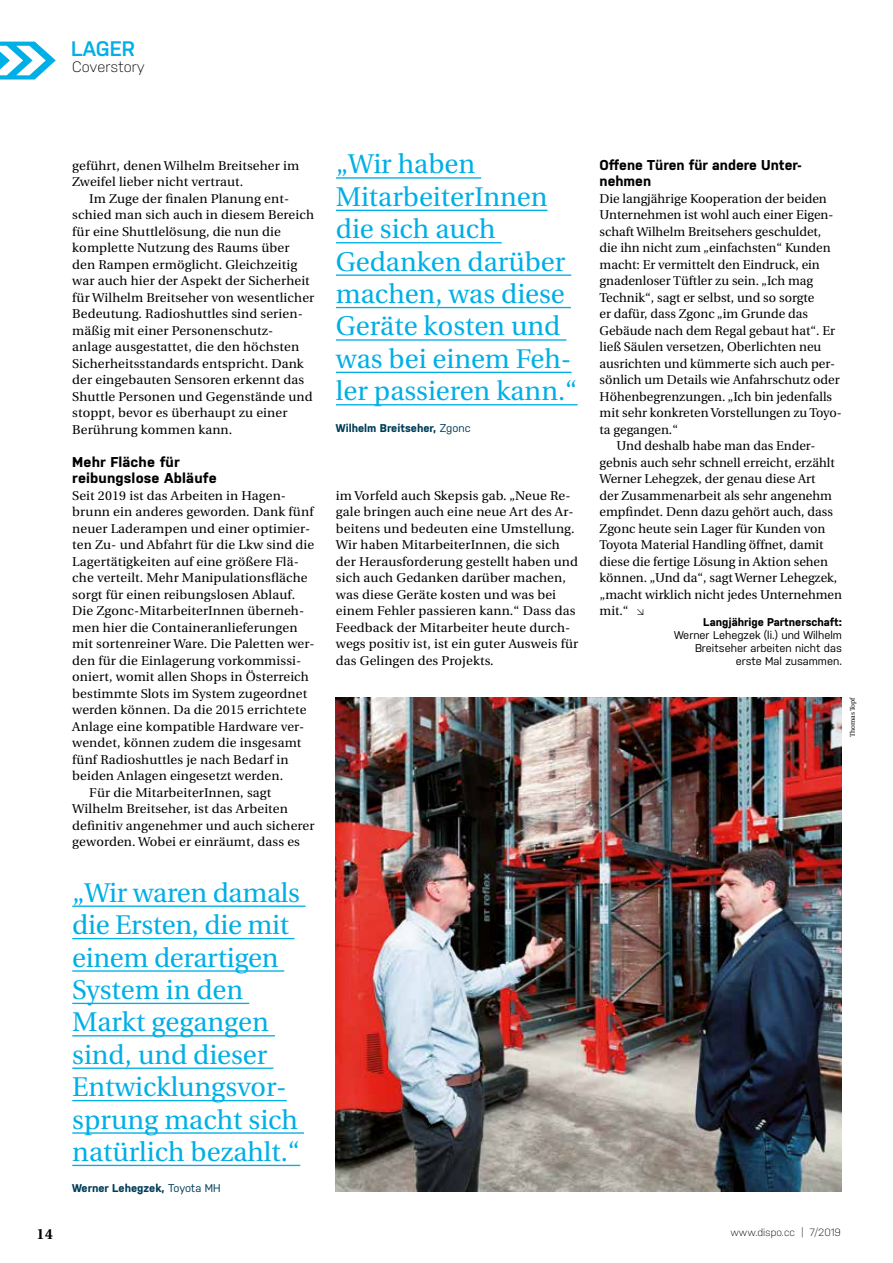
<style>
.page{position:relative;width:893px;height:1263px;background:#fff}
.page>*{position:absolute;margin:0;border:0;box-sizing:border-box;transform-origin:0 0}
.t1{font:27px/32.4px "Utopia";color:#00afe5}
.t2{font:600 21px "Nudista";color:#00afe5}
.t3{font:300 15px "Nudista";color:#000}
.t4{font:700 14.7px "Utopia";color:#000}
.t5{font:700 14.25px/16.5px "Nudista";letter-spacing:.01em;color:#000}
.t6{font:12.75px/16.5px "Utopia";letter-spacing:.01em;color:#000}
.t7{font:11.25px/12.8px "Nudista";color:#000;text-align:right}
.t8{font:700 11.25px "Nudista";color:#003d59}
.t9{font:700 11.25px "Nudista";color:#000}
.t10{font:300 10.5px "Nudista";color:#000}
.t11{font:6.75px "Utopia";color:#000}
.s1{font-weight:400}
.s2{font-family:"Nudista";font-weight:300}
</style>
<div class="page">
<svg style="left:0;top:42px;width:56px;height:38px"></svg>
<hr style="left:336px;top:177px;width:145px;height:2px;background:#00afe5">
<hr style="left:336px;top:210px;width:211px;height:1px;background:#00afe5">
<hr style="left:336px;top:242px;width:166px;height:1px;background:#00afe5">
<hr style="left:336px;top:274px;width:235px;height:2px;background:#00afe5">
<hr style="left:336px;top:307px;width:235px;height:1px;background:#00afe5">
<hr style="left:336px;top:339px;width:230px;height:2px;background:#00afe5">
<hr style="left:336px;top:372px;width:235px;height:1px;background:#00afe5">
<hr style="left:336px;top:404px;width:242px;height:1px;background:#00afe5">
<img style="left:336px;top:698px;width:506px;height:494px">
<hr style="left:72px;top:905px;width:234px;height:2px;background:#00afe5">
<hr style="left:72px;top:938px;width:223px;height:1px;background:#00afe5">
<hr style="left:72px;top:970px;width:212px;height:2px;background:#00afe5">
<hr style="left:72px;top:1003px;width:177px;height:1px;background:#00afe5">
<hr style="left:72px;top:1035px;width:203px;height:1px;background:#00afe5">
<hr style="left:72px;top:1067px;width:201px;height:2px;background:#00afe5">
<hr style="left:72px;top:1100px;width:215px;height:1px;background:#00afe5">
<hr style="left:72px;top:1132px;width:232px;height:2px;background:#00afe5">
<hr style="left:72px;top:1165px;width:228px;height:1px;background:#00afe5">
<h2 class="t2" style="left:71px;top:34px;width:66px">LAGER</h2>
<p class="t3" style="left:72px;top:56px;width:74px">Coverstory</p>
<p class="t6" style="left:72px;top:157px;width:228px">geführt, denen Wilhelm Breitseher im<br>Zweifel lieber nicht vertraut.</p>
<p class="t6" style="left:72px;top:190px;width:244px;text-indent:17px">Im Zuge der finalen Planung ent&shy;schied man sich auch in diesem Bereich für eine Shuttlelösung, die nun die komplette Nutzung des Raums über den Rampen ermöglicht. Gleichzeitig war auch hier der Aspekt der Sicherheit für Wilhelm Breitseher von wesentlicher Bedeutung. Radioshuttles sind serien&shy;mäßig mit einer Personenschutz&shy;anlage ausgestattet, die den höchsten Sicherheitsstandards entspricht. Dank der eingebauten Sensoren erkennt das Shuttle Personen und Gegenstände und stoppt, bevor es überhaupt zu einer Berührung kommen kann.</p>
<p class="t5" style="left:72px;top:452px;width:146px">Mehr Fläche für reibungslose Abläufe</p>
<p class="t6" style="left:72px;top:487px;width:215px">Seit 2019 ist das Arbeiten in Hagen-</p>
<p class="t6" style="left:72px;top:504px;width:243px">brunn ein anderes geworden. Dank fünf</p>
<p class="t6" style="left:72px;top:520px;width:239px">neuer Laderampen und einer optimier-</p>
<p class="t6" style="left:72px;top:537px;width:243px">ten Zu- und Abfahrt für die Lkw sind die</p>
<p class="t6" style="left:72px;top:553px;width:228px">Lagertätigkeiten auf eine größere Flä-</p>
<p class="t6" style="left:72px;top:570px;width:237px">che verteilt. Mehr Manipulationsfläche</p>
<p class="t6" style="left:72px;top:586px;width:225px">sorgt für einen reibungslosen Ablauf.</p>
<p class="t6" style="left:72px;top:603px;width:233px">Die Zgonc-MitarbeiterInnen überneh-</p>
<p class="t6" style="left:72px;top:619px;width:227px">men hier die Containeranlieferungen</p>
<p class="t6" style="left:72px;top:636px;width:244px">mit sortenreiner Ware. Die Paletten wer-</p>
<p class="t6" style="left:72px;top:652px;width:231px">den für die Einlagerung vorkommissi-</p>
<p class="t6" style="left:72px;top:669px;width:238px">oniert, womit allen Shops in Österreich</p>
<p class="t6" style="left:72px;top:685px;width:236px">bestimmte Slots im System zugeordnet</p>
<p class="t6" style="left:72px;top:702px;width:236px">werden können. Da die 2015 errichtete</p>
<p class="t6" style="left:72px;top:718px;width:234px">Anlage eine kompatible Hardware ver-</p>
<p class="t6" style="left:72px;top:735px;width:231px">wendet, können zudem die insgesamt</p>
<p class="t6" style="left:72px;top:751px;width:218px">fünf Radioshuttles je nach Bedarf in</p>
<p class="t6" style="left:72px;top:768px;width:212px">beiden Anlagen eingesetzt werden.</p>
<p class="t6" style="left:89px;top:784px;width:184px">Für die MitarbeiterInnen, sagt</p>
<p class="t6" style="left:72px;top:801px;width:217px">Wilhelm Breitseher, ist das Arbeiten</p>
<p class="t6" style="left:72px;top:817px;width:244px">definitiv angenehmer und auch sicherer</p>
<p class="t6" style="left:72px;top:834px;width:229px">geworden. Wobei er einräumt, dass es</p>
<h1 class="t1" style="left:72px;top:877px;width:229px">„Wir waren damals die Ersten, die mit einem derartigen<br>System in den<br>Markt gegangen sind, und dieser<br>Entwicklungsvor&shy;sprung macht sich natürlich bezahlt.“</h1>
<p class="t8" style="left:72px;top:1180px;width:150px">Werner Lehegzek, <span class="s1">Toyota MH</span></p>
<h1 class="t1" style="left:336px;top:149px;width:243px">„Wir haben<br>MitarbeiterInnen die sich auch<br>Gedanken darüber machen, was diese<br>Geräte kosten und was bei einem Feh&shy;ler passieren kann.“</h1>
<p class="t8" style="left:336px;top:419px;width:136px">Wilhelm Breitseher, <span class="s1">Zgonc</span></p>
<p class="t6" style="left:336px;top:487px;width:244px">im Vorfeld auch Skepsis gab. „Neue Re&shy;gale bringen auch eine neue Art des Ar&shy;beitens und bedeuten eine Umstellung.<br>Wir haben MitarbeiterInnen, die sich der Herausforderung gestellt haben und sich auch Gedanken darüber machen, was diese Geräte kosten und was bei einem Fehler passieren kann.“ Dass das Feedback der Mitarbeiter heute durch&shy;wegs positiv ist, ist ein guter Ausweis für das Gelingen des Projekts.</p>
<p class="t5" style="left:600px;top:155px;width:203px">Offene Türen für andere Unter&shy;nehmen</p>
<p class="t6" style="left:600px;top:190px;width:229px">Die langjährige Kooperation der beiden</p>
<p class="t6" style="left:600px;top:207px;width:235px">Unternehmen ist wohl auch einer Eigen-</p>
<p class="t6" style="left:600px;top:223px;width:223px">schaft Wilhelm Breitsehers geschuldet,</p>
<p class="t6" style="left:600px;top:240px;width:233px">die ihn nicht zum „einfachsten“ Kunden</p>
<p class="t6" style="left:600px;top:256px;width:222px">macht: Er vermittelt den Eindruck, ein</p>
<p class="t6" style="left:600px;top:273px;width:215px">gnadenloser Tüftler zu sein. „Ich mag</p>
<p class="t6" style="left:600px;top:289px;width:216px">Technik“, sagt er selbst, und so sorgte</p>
<p class="t6" style="left:600px;top:306px;width:210px">er dafür, dass Zgonc „im Grunde das</p>
<p class="t6" style="left:600px;top:322px;width:237px">Gebäude nach dem Regal gebaut hat“. Er</p>
<p class="t6" style="left:600px;top:339px;width:223px">ließ Säulen versetzen, Oberlichten neu</p>
<p class="t6" style="left:600px;top:355px;width:237px">ausrichten und kümmerte sich auch per-</p>
<p class="t6" style="left:600px;top:372px;width:242px">sönlich um Details wie Anfahrschutz oder</p>
<p class="t6" style="left:600px;top:388px;width:234px">Höhenbegrenzungen. „Ich bin jedenfalls</p>
<p class="t6" style="left:600px;top:405px;width:244px">mit sehr konkreten Vorstellungen zu Toyo-</p>
<p class="t6" style="left:600px;top:421px;width:80px">ta gegangen.“</p>
<p class="t6" style="left:617px;top:438px;width:200px">Und deshalb habe man das Ender-</p>
<p class="t6" style="left:600px;top:454px;width:237px">gebnis auch sehr schnell erreicht, erzählt</p>
<p class="t6" style="left:600px;top:471px;width:218px">Werner Lehegzek, der genau diese Art</p>
<p class="t6" style="left:600px;top:487px;width:234px">der Zusammenarbeit als sehr angenehm</p>
<p class="t6" style="left:600px;top:504px;width:235px">empfindet. Denn dazu gehört auch, dass</p>
<p class="t6" style="left:600px;top:520px;width:227px">Zgonc heute sein Lager für Kunden von</p>
<p class="t6" style="left:600px;top:537px;width:226px">Toyota Material Handling öffnet, damit</p>
<p class="t6" style="left:600px;top:553px;width:230px">diese die fertige Lösung in Aktion sehen</p>
<p class="t6" style="left:600px;top:570px;width:239px">können. „Und da“, sagt Werner Lehegzek,</p>
<p class="t6" style="left:600px;top:586px;width:244px">„macht wirklich nicht jedes Unternehmen</p>
<p class="t6" style="left:600px;top:603px;width:46px">mit.“ <span class="s2">↘</span></p>
<p class="t9" style="left:703px;top:614px;width:140px">Langjährige Partnerschaft:</p>
<p class="t7" style="left:674px;top:628px;width:169px">Werner Lehegzek (li.) und Wilhelm<br>Breitseher arbeiten nicht das erste Mal zusammen.</p>
<p class="t11" style="left:849px;top:737px;width:42px;rotate:-90deg">Thomas Topf</p>
<p class="t4" style="left:37px;top:1226px;width:18px">14</p>
<p class="t10" style="left:730px;top:1225px;width:112px">www.dispo.cc | 7/2019</p>
</div>
